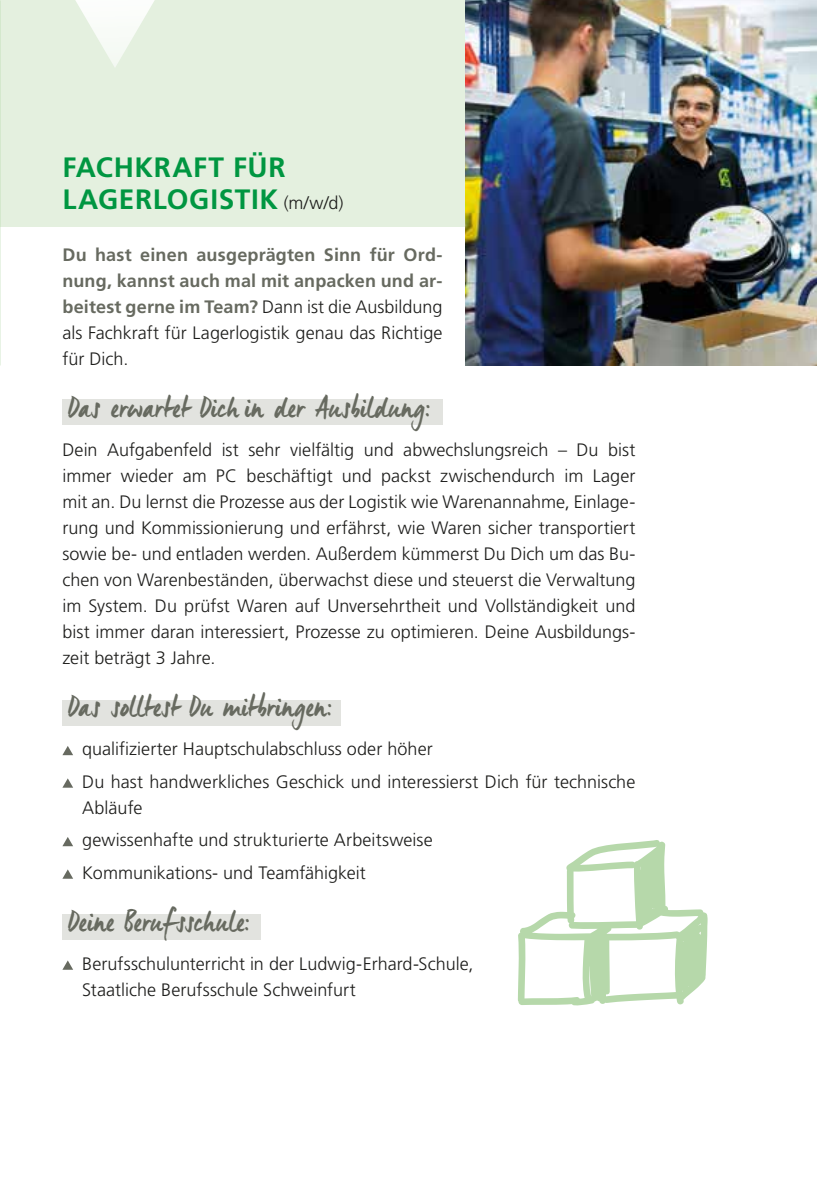
<style>
.page{position:relative;width:817px;height:1191px;background:#fff}
.page>*{position:absolute;margin:0;border:0;box-sizing:border-box;transform-origin:0 0}
.t1{font:30px "Manus";letter-spacing:.01em;color:#676a60}
.t2{font:700 28px/32px "Frutiger LT Std";letter-spacing:.02em;color:#009641}
.t3{font:300 18px/26px "Frutiger LT Std";color:#1d1d1b}
.t4{font:700 18px/26px "Frutiger LT Std";letter-spacing:.01em;color:#676a60;text-align:justify}
.s1{font-weight:300;font-size:18px;color:#1d1d1b}
.s2{font-weight:300;color:#1d1d1b}
</style>
<div class="page">
<div style="left:62px;top:399px;width:380px;height:26px;background:#e2e3df"></div>
<div style="left:62px;top:914px;width:199px;height:25px;background:#e2e3df"></div>
<div style="left:62px;top:700px;width:278px;height:25px;background:#e2e3df"></div>
<div style="left:0;top:0;width:816px;height:227px;background:#e4f0df"></div>
<svg style="left:62px;top:746px;width:11px;height:9px"></svg>
<svg style="left:63px;top:778px;width:10px;height:9px"></svg>
<svg style="left:62px;top:837px;width:11px;height:9px"></svg>
<svg style="left:63px;top:869px;width:10px;height:9px"></svg>
<svg style="left:63px;top:960px;width:10px;height:9px"></svg>
<img style="left:465px;top:0;width:351px;height:366px">
<svg style="left:75px;top:0;width:80px;height:67px"></svg>
<svg style="left:518px;top:840px;width:189px;height:165px"></svg>
<h2 class="t2" style="left:62px;top:151px;width:283px">FACHKRAFT FÜR<br>LAGERLOGISTIK <span class="s1">(m/w/d)</span></h2>
<p class="t4" style="left:62px;top:242px;width:381px">Du hast einen ausgeprägten Sinn für Ord&shy;nung, kannst auch mal mit anpacken und ar - beitest gerne im Team? <span class="s2">Dann ist die Ausbildung als Fachkraft für Lagerlogistik genau das Richtige für Dich.</span></p>
<h1 class="t1" style="left:68px;top:389px;width:363px">Das erwartet Dich in der Ausbildung:</h1>
<p class="t3" style="left:62px;top:437px;width:574px;text-align:justify">Dein Aufgabenfeld ist sehr vielfältig und abwechslungsreich – Du bist immer wieder am PC beschäftigt und packst zwischendurch im Lager mit an. Du lernst die Prozesse aus der Logistik wie Warenannahme, Einlage&shy;rung und Kommissionierung und erfährst, wie Waren sicher transportiert sowie be- und entladen werden. Außerdem kümmerst Du Dich um das Bu&shy;chen von Warenbeständen, überwachst diese und steuerst die Verwaltung im System. Du prüfst Waren auf Unversehrtheit und Vollständigkeit und bist immer daran interessiert, Prozesse zu optimieren. Deine Ausbildungs&shy;zeit beträgt 3 Jahre.</p>
<h1 class="t1" style="left:68px;top:688px;width:265px">Das solltest Du mitbringen:</h1>
<p class="t3" style="left:82px;top:733px;width:554px;line-height:32.6px">qualifizierter Hauptschulabschluss oder höher<br>Du hast handwerkliches Geschick und interessierst Dich für technische</p>
<p class="t3" style="left:82px;top:791px;width:352px;line-height:32.6px">Abläufe<br>gewissenhafte und strukturierte Arbeitsweise<br>Kommunikations- und Teamfähigkeit</p>
<h1 class="t1" style="left:68px;top:903px;width:183px">Deine Berufsschule:</h1>
<p class="t3" style="left:82px;top:950px;width:392px">Berufsschulunterricht in der Ludwig-Erhard-Schule,<br>Staatliche Berufsschule Schweinfurt</p>
</div>
